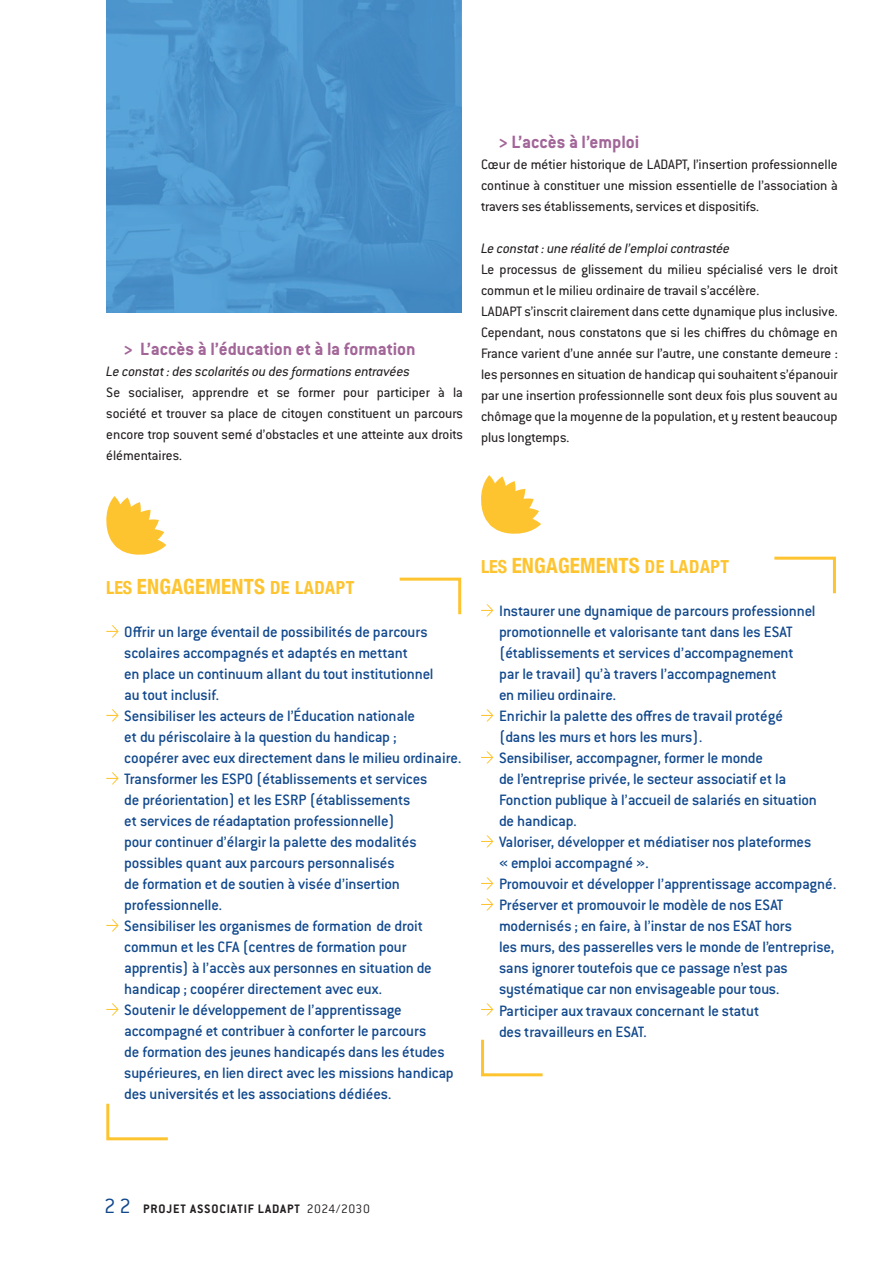
<style>
.page{position:relative;width:893px;height:1263px;background:#fff}
.page>*{position:absolute;margin:0;border:0;box-sizing:border-box;transform-origin:0 0}
.t1{font:300 22.5px "Conduit ITC Std";color:#12498d}
.t2{font:700 19.5px "Conduit ITC Std";color:#a26598}
.t3{font:700 condensed 18px "Helvetica Neue";letter-spacing:.03em;color:#fec430}
.t4{font:500 16.5px/21px "Conduit ITC Std";letter-spacing:-.015em;color:#12498d}
.t5{font:15px/21px "Conduit ITC Std";color:#231f20;text-align:justify}
.t6{font:italic 15px "Conduit ITC Std";color:#231f20}
.t7{font:700 13.5px "Conduit ITC Std";letter-spacing:.06em;color:#231f20}
.s1{font-size:21px}
.s2{font-weight:300}
</style>
<div class="page">
<svg style="left:399px;top:577px;width:63px;height:38px"></svg>
<svg style="left:774px;top:556px;width:62px;height:38px"></svg>
<svg style="left:106px;top:625px;width:13px;height:12px"></svg>
<svg style="left:106px;top:709px;width:13px;height:12px"></svg>
<svg style="left:106px;top:772px;width:13px;height:12px"></svg>
<svg style="left:106px;top:919px;width:13px;height:12px"></svg>
<svg style="left:106px;top:1003px;width:13px;height:12px"></svg>
<svg style="left:481px;top:604px;width:12px;height:12px"></svg>
<svg style="left:481px;top:709px;width:12px;height:12px"></svg>
<svg style="left:481px;top:751px;width:12px;height:12px"></svg>
<svg style="left:481px;top:835px;width:12px;height:12px"></svg>
<svg style="left:481px;top:877px;width:12px;height:12px"></svg>
<svg style="left:481px;top:898px;width:12px;height:12px"></svg>
<svg style="left:481px;top:1003px;width:12px;height:12px"></svg>
<svg style="left:106px;top:496px;width:60px;height:59px"></svg>
<svg style="left:481px;top:475px;width:60px;height:59px"></svg>
<svg style="left:106px;top:1103px;width:62px;height:38px"></svg>
<svg style="left:481px;top:1039px;width:62px;height:38px"></svg>
<img style="left:106px;top:0;width:356px;height:312px">
<p class="t2" style="left:123px;top:337px;width:294px">&gt; L’accès à l’éducation et à la formation</p>
<p class="t6" style="left:106px;top:362px;width:305px">Le constat : des scolarités ou des formations entravées</p>
<p class="t5" style="left:106px;top:381px;width:358px">Se socialiser, apprendre et se former pour participer à la société et trouver sa place de citoyen constituent un parcours encore trop souvent semé d’obstacles et une atteinte aux droits élémentaires.</p>
<p class="t2" style="left:498px;top:130px;width:143px">&gt; L’accès à l’emploi</p>
<p class="t5" style="left:481px;top:154px;width:358px">Cœur de métier historique de LADAPT, l’insertion professionnelle continue à constituer une mission essentielle de l’association à travers ses établissements, services et dispositifs.</p>
<p class="t6" style="left:481px;top:240px;width:250px">Le constat : une réalité de l’emploi contrastée</p>
<p class="t5" style="left:481px;top:259px;width:358px">Le processus de glissement du milieu spécialisé vers le droit commun et le milieu ordinaire de travail s’accélère.</p>
<p class="t5" style="left:481px;top:301px;width:358px">LADAPT s’inscrit clairement dans cette dynamique plus inclusive.<br>Cependant, nous constatons que si les chiffres du chômage en France varient d’une année sur l’autre, une constante demeure : les personnes en situation de handicap qui souhaitent s’épanouir par une insertion professionnelle sont deux fois plus souvent au chômage que la moyenne de la population, et y restent beaucoup plus longtemps.</p>
<p class="t3" style="left:106px;top:572px;width:250px">LES <span class="s1">ENGAGEMENTS</span> DE LADAPT</p>
<p class="t4" style="left:124px;top:621px;width:305px">Offrir un large éventail de possibilités de parcours scolaires accompagnés et adaptés en mettant</p>
<p class="t4" style="left:124px;top:663px;width:311px">en place un continuum allant du tout institutionnel</p>
<p class="t4" style="left:124px;top:684px;width:96px">au tout inclusif.</p>
<p class="t4" style="left:124px;top:705px;width:292px">Sensibiliser les acteurs de l’Éducation nationale</p>
<p class="t4" style="left:124px;top:726px;width:274px">et du périscolaire à la question du handicap ;</p>
<p class="t4" style="left:124px;top:747px;width:339px">coopérer avec eux directement dans le milieu ordinaire.</p>
<p class="t4" style="left:124px;top:768px;width:305px">Transformer les ESPO (établissements et services</p>
<p class="t4" style="left:124px;top:789px;width:287px">de préorientation) et les ESRP (établissements</p>
<p class="t4" style="left:124px;top:810px;width:272px">et services de réadaptation professionnelle)</p>
<p class="t4" style="left:124px;top:831px;width:294px">pour continuer d’élargir la palette des modalités</p>
<p class="t4" style="left:124px;top:852px;width:272px">possibles quant aux parcours personnalisés</p>
<p class="t4" style="left:124px;top:873px;width:277px">de formation et de soutien à visée d’insertion professionnelle.</p>
<p class="t4" style="left:124px;top:915px;width:300px">Sensibiliser les organismes de formation de droit</p>
<p class="t4" style="left:124px;top:936px;width:309px">commun et les CFA (centres de formation pour apprentis) à l’accès aux personnes en situation de</p>
<p class="t4" style="left:124px;top:978px;width:259px">handicap ; coopérer directement avec eux.</p>
<p class="t4" style="left:124px;top:999px;width:303px">Soutenir le développement de l’apprentissage accompagné et contribuer à conforter le parcours</p>
<p class="t4" style="left:124px;top:1041px;width:331px">de formation des jeunes handicapés dans les études supérieures, en lien direct avec les missions handicap des universités et les associations dédiées.</p>
<p class="t3" style="left:481px;top:552px;width:250px">LES <span class="s1">ENGAGEMENTS</span> DE LADAPT</p>
<p class="t4" style="left:499px;top:600px;width:318px">Instaurer une dynamique de parcours professionnel promotionnelle et valorisante tant dans les ESAT (établissements et services d’accompagnement</p>
<p class="t4" style="left:499px;top:663px;width:279px">par le travail) qu’à travers l’accompagnement</p>
<p class="t4" style="left:499px;top:684px;width:119px">en milieu ordinaire.</p>
<p class="t4" style="left:499px;top:705px;width:286px">Enrichir la palette des offres de travail protégé</p>
<p class="t4" style="left:499px;top:726px;width:205px">(dans les murs et hors les murs).</p>
<p class="t4" style="left:499px;top:747px;width:265px">Sensibiliser, accompagner, former le monde</p>
<p class="t4" style="left:499px;top:768px;width:319px">de l’entreprise privée, le secteur associatif et la<br>Fonction publique à l’accueil de salariés en situation</p>
<p class="t4" style="left:499px;top:810px;width:79px">de handicap.</p>
<p class="t4" style="left:499px;top:831px;width:314px">Valoriser, développer et médiatiser nos plateformes</p>
<p class="t4" style="left:499px;top:852px;width:151px">« emploi accompagné ».</p>
<p class="t4" style="left:499px;top:873px;width:339px">Promouvoir et développer l’apprentissage accompagné.</p>
<p class="t4" style="left:499px;top:894px;width:294px">Préserver et promouvoir le modèle de nos ESAT modernisés ; en faire, à l’instar de nos ESAT hors</p>
<p class="t4" style="left:499px;top:936px;width:337px">les murs, des passerelles vers le monde de l’entreprise, sans ignorer toutefois que ce passage n’est pas</p>
<p class="t4" style="left:499px;top:978px;width:282px">systématique car non envisageable pour tous.</p>
<p class="t4" style="left:499px;top:999px;width:262px">Participer aux travaux concernant le statut</p>
<p class="t4" style="left:499px;top:1020px;width:149px">des travailleurs en ESAT.</p>
<p class="t1" style="left:104px;top:1193px;width:28px">22</p>
<p class="t7" style="left:143px;top:1201px;width:229px">PROJET ASSOCIATIF LADAPT <span class="s2">2024/2030</span></p>
</div>
